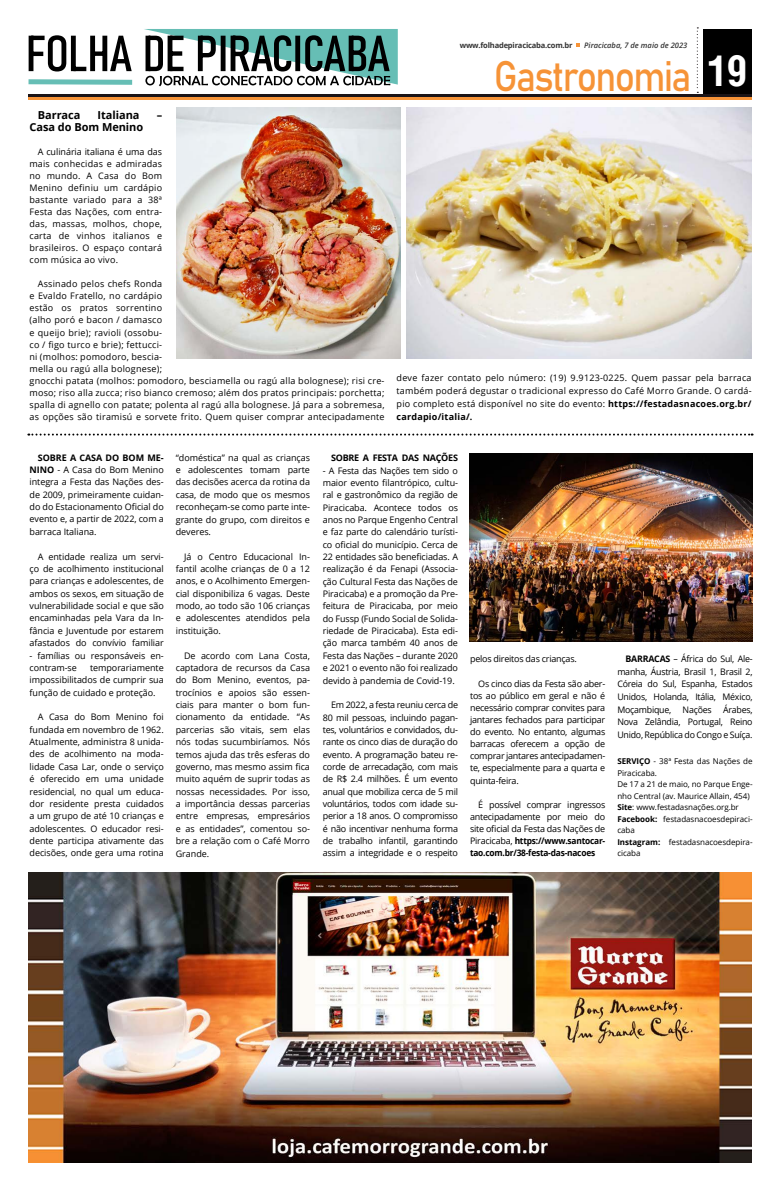
<style>
.page{position:relative;width:780px;height:1191px;background:#fff}
.page>*{position:absolute;margin:0;border:0;box-sizing:border-box;transform-origin:0 0}
.t1{font:42.1px "Bahnschrift";letter-spacing:-.045em;color:#f69337;scale:.89 1}
.t2{font:700 11px "Open Sans";letter-spacing:-.005em;color:#000}
.t3{font:9px/12.4px "Open Sans";letter-spacing:-.005em;color:#000;text-align:justify}
.t4{font:9px/12px "Open Sans";letter-spacing:.025em;color:#000}
.t5{font:9px "Open Sans";letter-spacing:-.025em;color:#000}
.t6{font:700 9px "Open Sans";letter-spacing:-.025em;color:#000}
.t7{font:8px/11.5px "Open Sans";letter-spacing:-.005em;color:#000}
.t8{font:700 7.6px "Open Sans";letter-spacing:-.025em;color:#333}
.t9{font:italic 600 7.6px "Open Sans";color:#333}
.s1{font-family:"Arena Condensed";font-weight:700;font-size:40.6px;color:#fff}
.s2{font-weight:700}
</style>
<div class="page">
<div style="left:703px;top:29px;width:48px;height:65px;background:#000"></div>
<hr style="left:28px;top:97px;width:723px;height:2px;background:#f69337">
<hr style="left:28px;top:94px;width:723px;height:2px;background:#1a1417">
<svg style="left:696px;top:27px;width:2px;height:66px"></svg>
<svg style="left:576px;top:43px;width:4px;height:4px"></svg>
<svg style="left:28px;top:29px;width:370px;height:57px"></svg>
<img style="left:28px;top:872px;width:723px;height:290px">
<img style="left:407px;top:108px;width:344px;height:251px">
<img style="left:176px;top:108px;width:224px;height:251px">
<svg style="left:28px;top:433px;width:724px;height:2px"></svg>
<img style="left:470px;top:453px;width:282px;height:188px">
<p class="t8" style="left:459px;top:40px;width:114px">www.folhadepiracicaba.com.br</p>
<p class="t9" style="left:584px;top:40px;width:105px">Piracicaba, 7 de maio de 2023</p>
<h1 class="t1" style="left:493px;top:44px;width:286px">Gastronomia <span class="s1">19</span></h1>
<p class="t2" style="left:38px;top:107px;width:44px">Barraca</p>
<p class="t2" style="left:98px;top:107px;width:43px">Italiana</p>
<p class="t2" style="left:157px;top:107px;width:7px">–</p>
<p class="t2" style="left:30px;top:119px;width:115px">Casa do Bom Menino</p>
<p class="t3" style="left:30px;top:146px;width:134px;line-height:12px;text-indent:8px">A culinária italiana é uma das mais conhecidas e admiradas no mundo. A Casa do Bom Menino definiu um cardápio bastante variado para a 38ª Festa das Nações, com entra&shy;das, massas, molhos, chope, carta de vinhos italianos e brasileiros. O espaço contará com música ao vivo.</p>
<p class="t4" style="left:30px;top:278px;width:356px;text-indent:8px">Assinado pelos chefs Ronda<br>e Evaldo Fratello, no cardápio<br>estão os pratos sorrentino<br>(alho poró e bacon / damasco<br>e queijo brie); ravioli (ossobu-<br>co / figo turco e brie); fettucci-<br>ni (molhos: pomodoro, bescia-<br>mella ou ragú alla bolognese);<br>gnocchi patata (molhos: pomodoro, besciamella ou ragú alla bolognese); risi cre&shy;moso; riso alla zucca; riso bianco cremoso; além dos pratos principais: porchetta; spalla di agnello con patate; polenta al ragú alla bolognese. Já para a sobremesa, as opções são tiramisú e sorvete frito. Quem quiser comprar antecipadamente</p>
<p class="t3" style="left:396px;top:370px;width:356px;line-height:13px">deve fazer contato pelo número: (19) 9.9123-0225. Quem passar pela barraca também poderá degustar o tradicional expresso do Café Morro Grande. O cardá&shy;pio completo está disponível no site do evento: <span class="s2">https://festadasnacoes.org.br/ cardapio/italia/.</span></p>
<p class="t6" style="left:331px;top:452px;width:128px">SOBRE A FESTA DAS NAÇÕES</p>
<p class="t3" style="left:323px;top:464px;width:137px">- A Festa das Nações tem sido o maior evento filantrópico, cultu&shy;ral e gastronômico da região de Piracicaba. Acontece todos os anos no Parque Engenho Central e faz parte do calendário turísti&shy;co oficial do município. Cerca de 22 entidades são beneficiadas. A realização é da Fenapi (Associa&shy;ção Cultural Festa das Nações de Piracicaba) e a promoção da Pre&shy;feitura de Piracicaba, por meio do Fussp (Fundo Social de Solida&shy;riedade de Piracicaba). Esta edi&shy;ção marca também 40 anos de Festa das Nações – durante 2020 e 2021 o evento não foi realizado devido à pandemia de Covid-19.</p>
<p class="t3" style="left:323px;top:698px;width:137px;text-indent:8px">Em 2022, a festa reuniu cerca de 80 mil pessoas, incluindo pagan&shy;tes, voluntários e convidados, du&shy;rante os cinco dias de duração do evento. A programação bateu re&shy;corde de arrecadação, com mais de R$ 2.4 milhões. É um evento anual que mobiliza cerca de 5 mil voluntários, todos com idade su&shy;perior a 18 anos. O compromisso é não incentivar nenhuma forma de trabalho infantil, garantindo assim a integridade e o respeito</p>
<p class="t3" style="left:176px;top:451px;width:136px">“doméstica” na qual as crianças e adolescentes tomam parte das decisões acerca da rotina da casa, de modo que os mesmos reconheçam-se como parte inte&shy;grante do grupo, com direitos e deveres.</p>
<p class="t3" style="left:176px;top:550px;width:136px;text-indent:8px">Já o Centro Educacional In&shy;fantil acolhe crianças de 0 a 12 anos, e o Acolhimento Emergen&shy;cial disponibiliza 6 vagas. Deste modo, ao todo são 106 crianças e adolescentes atendidos pela instituição.</p>
<p class="t3" style="left:176px;top:649px;width:136px;text-indent:8px">De acordo com Lana Costa, captadora de recursos da Casa do Bom Menino, eventos, pa&shy;trocínios e apoios são essen&shy;ciais para manter o bom fun&shy;cionamento da entidade. “As parcerias são vitais, sem elas nós todas sucumbiríamos. Nós temos ajuda das três esferas do governo, mas mesmo assim fica muito aquém de suprir todas as nossas necessidades. Por isso, a importância dessas parcerias entre empresas, empresários e as entidades”, comentou so&shy;bre a relação com o Café Morro Grande.</p>
<p class="t3" style="left:30px;top:451px;width:136px;text-indent:8px"><span class="s2">SOBRE A CASA DO BOM ME-NINO</span> - A Casa do Bom Menino integra a Festa das Nações des&shy;de 2009, primeiramente cuidan&shy;do do Estacionamento Oficial do evento e, a partir de 2022, com a barraca Italiana.</p>
<p class="t3" style="left:30px;top:550px;width:136px;text-indent:8px">A entidade realiza um servi&shy;ço de acolhimento institucional para crianças e adolescentes, de ambos os sexos, em situação de vulnerabilidade social e que são encaminhadas pela Vara da In&shy;fância e Juventude por estarem afastados do convívio familiar</p>
<p class="t3" style="left:30px;top:649px;width:136px">- famílias ou responsáveis en&shy;contram-se</p>
<p class="t3" style="left:617px;top:652px;width:137px;text-indent:8px"><span class="s2">BARRACAS</span> – África do Sul, Ale&shy;manha, Áustria, Brasil 1, Brasil 2, Córeia do Sul, Espanha, Estados Unidos, Holanda, Itália, México, Moçambique,</p>
<p class="t5" style="left:470px;top:653px;width:108px">pelos direitos das crianças.</p>
<p class="t3" style="left:470px;top:677px;width:137px;line-height:12.1px;text-indent:8px">Os cinco dias da Festa são aber&shy;tos ao público em geral e não é necessário comprar convites para jantares fechados para participar do evento. No entanto, algumas barracas oferecem a opção de comprar jantares antecipadamen&shy;te, especialmente para a quarta e quinta-feira.</p>
<p class="t3" style="left:470px;top:798px;width:137px;line-height:12.1px;text-indent:8px">É possível comprar ingressos antecipadamente por meio do site oficial da Festa das Nações de Piracicaba, <span class="s2">https://www.santocar&shy;tao.com.br/38-festa-das-nacoes</span></p>
<p class="t3" style="left:30px;top:661px;width:136px;text-indent:60px">temporariamente impossibilitados de cumprir sua função de cuidado e proteção.</p>
<p class="t3" style="left:30px;top:710px;width:136px;text-indent:8px">A Casa do Bom Menino foi fundada em novembro de 1962.<br>Atualmente, administra 8 unida&shy;des de acolhimento na moda&shy;lidade Casa Lar, onde o serviço é oferecido em uma unidade residencial, no qual um educa&shy;dor residente presta cuidados a um grupo de até 10 crianças e adolescentes. O educador resi&shy;dente participa ativamente das decisões, onde gera uma rotina</p>
<p class="t3" style="left:617px;top:703px;width:137px;text-indent:106px">Árabes, Nova Zelândia, Portugal, Reino Unido, República do Congo e Suíça.</p>
<p class="t7" style="left:617px;top:755px;width:137px"><span class="s2">SERVIÇO</span> - 38ª Festa das Nações de<br>Piracicaba.<br>De 17 a 21 de maio, no Parque Enge&shy;nho Central (av. Maurice Allain, 454)<br><span class="s2">Site</span>: www.festadasnações.org.br<br><span class="s2">Facebook:</span> festadasnacoesdepiraci&shy;caba<br><span class="s2">Instagram:</span> festadasnacoesdepira&shy;cicaba</p>
<p class="t3" style="left:682px;top:703px;width:31px">Nações</p>
</div>
